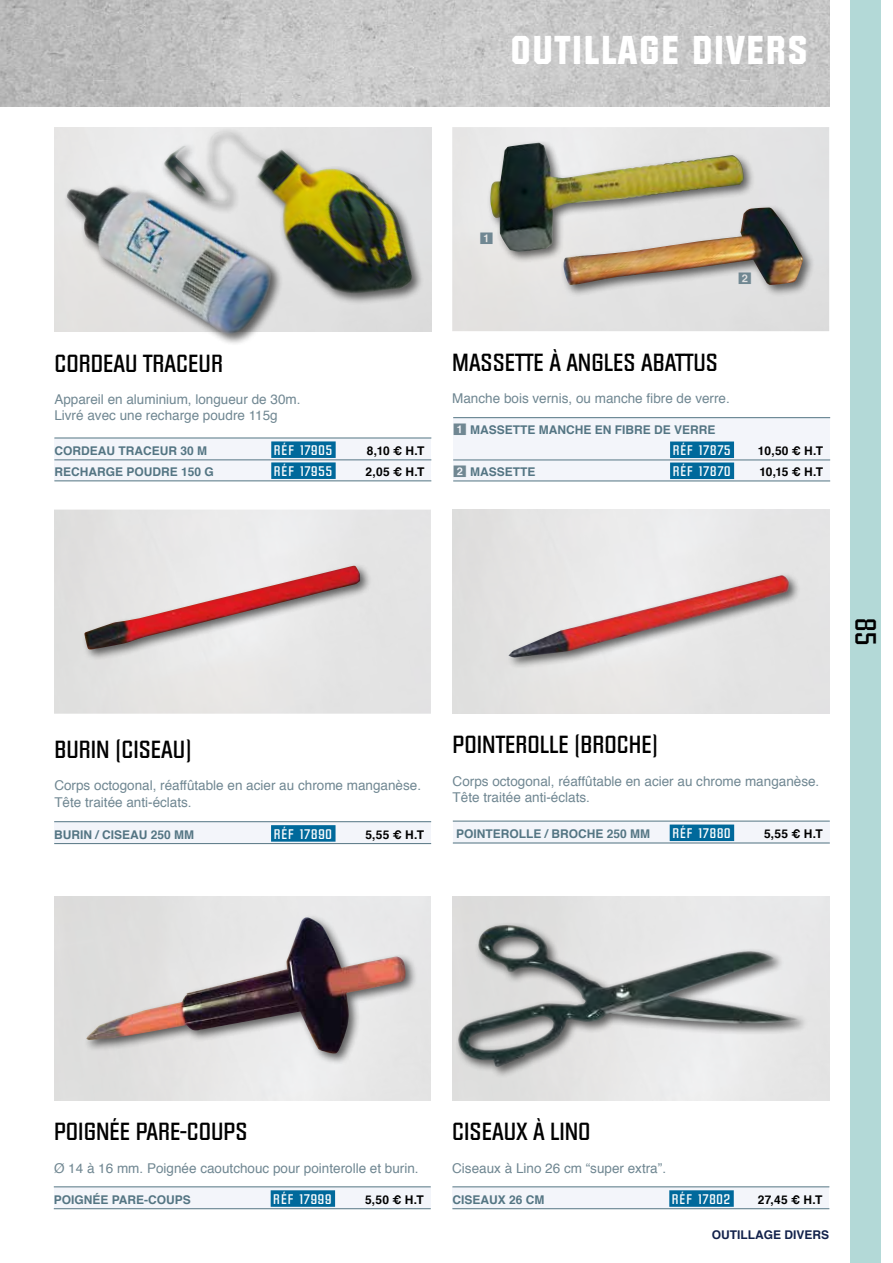
<style>
.page{position:relative;width:893px;height:1263px;background:#fff}
.page>*{position:absolute;margin:0;border:0;box-sizing:border-box;transform-origin:0 0}
.t1{font:700 39px "Diamante TS";letter-spacing:.04em;color:#fff}
.t2{font:500 28.5px "Diamante TS";color:#000}
.t3{font:500 24px "Diamante TS";color:#000}
.t4{font:13.5px/16.2px "Helvetica";color:#708792}
.t5{font:500 13.5px "Diamante TS";letter-spacing:.07em;color:#fff}
.t6{font:13.5px "Bundesbahn Pi One";color:#708792}
.t7{font:700 12px "Helvetica";color:#547583}
.t8{font:700 12px "Helvetica";letter-spacing:.025em;color:#000}
.t9{font:700 12px "Helvetica";color:#12224b}
.s1{font-family:"Bundesbahn Pi One";font-weight:400;font-size:13.5px;color:#708792}
</style>
<div class="page">
<img style="left:0;top:0;width:829px;height:106px">
<div style="left:850px;top:0;width:31px;height:1263px;background:#b3d9d7"></div>
<div style="left:54px;top:438px;width:377px;height:42px;background:#f3f5fa"></div>
<hr style="left:54px;top:438px;width:377px;height:1px;background:#547583">
<hr style="left:54px;top:459px;width:377px;height:1px;background:#547583">
<div style="left:271px;top:441px;width:65px;height:17px;background:#00699b"></div>
<hr style="left:54px;top:480px;width:377px;height:1px;background:#547583">
<div style="left:271px;top:462px;width:65px;height:17px;background:#00699b"></div>
<div style="left:54px;top:822px;width:377px;height:21px;background:#f3f5fa"></div>
<hr style="left:54px;top:821px;width:377px;height:1px;background:#547583">
<hr style="left:54px;top:843px;width:377px;height:1px;background:#547583">
<div style="left:271px;top:825px;width:65px;height:17px;background:#00699b"></div>
<div style="left:453px;top:821px;width:377px;height:22px;background:#f3f5fa"></div>
<hr style="left:453px;top:821px;width:377px;height:1px;background:#547583">
<hr style="left:453px;top:843px;width:377px;height:1px;background:#547583">
<div style="left:670px;top:824px;width:64px;height:17px;background:#00699b"></div>
<div style="left:452px;top:1187px;width:377px;height:21px;background:#f3f5fa"></div>
<hr style="left:452px;top:1186px;width:377px;height:1px;background:#547583">
<hr style="left:452px;top:1208px;width:377px;height:1px;background:#547583">
<div style="left:669px;top:1190px;width:65px;height:17px;background:#00699b"></div>
<div style="left:54px;top:1187px;width:377px;height:21px;background:#f3f5fa"></div>
<hr style="left:54px;top:1186px;width:377px;height:1px;background:#547583">
<hr style="left:54px;top:1208px;width:377px;height:1px;background:#547583">
<div style="left:271px;top:1190px;width:64px;height:17px;background:#00699b"></div>
<div style="left:453px;top:418px;width:377px;height:63px;background:#f3f5fa"></div>
<hr style="left:453px;top:417px;width:377px;height:1px;background:#547583">
<hr style="left:453px;top:460px;width:377px;height:1px;background:#547583">
<div style="left:670px;top:441px;width:64px;height:17px;background:#00699b"></div>
<hr style="left:453px;top:481px;width:377px;height:1px;background:#547583">
<div style="left:670px;top:462px;width:64px;height:17px;background:#00699b"></div>
<div style="left:63px;top:183px;width:220px;height:163px;background:#000;opacity:.6"></div>
<img style="left:67px;top:186px;width:205px;height:149px">
<div style="left:160px;top:128px;width:264px;height:178px;background:#000;opacity:.6"></div>
<img style="left:163px;top:132px;width:140px;height:131px">
<div style="left:506px;top:572px;width:295px;height:98px;background:#000;opacity:.6"></div>
<img style="left:508px;top:575px;width:281px;height:83px">
<div style="left:81px;top:562px;width:291px;height:100px;background:#000;opacity:.6"></div>
<img style="left:84px;top:566px;width:277px;height:84px">
<div style="left:560px;top:204px;width:255px;height:93px;background:#000;opacity:.6"></div>
<img style="left:563px;top:207px;width:241px;height:79px">
<div style="left:486px;top:139px;width:270px;height:125px;background:#000;opacity:.6"></div>
<img style="left:490px;top:143px;width:253px;height:109px">
<div style="left:455px;top:921px;width:355px;height:158px;background:#000;opacity:.6"></div>
<img style="left:478px;top:925px;width:39px;height:47px">
<div style="left:83px;top:914px;width:335px;height:151px;background:#e5e5e5"></div>
<img style="left:86px;top:917px;width:321px;height:138px">
<h1 class="t1" style="left:510px;top:25px;width:299px">OUTILLAGE DIVERS</h1>
<h3 class="t3" style="left:54px;top:348px;width:170px">CORDEAU TRACEUR</h3>
<p class="t4" style="left:54px;top:392px;width:248px">Appareil en aluminium, longueur de 30m.<br>Livré avec une recharge poudre 115g</p>
<p class="t7" style="left:54px;top:441px;width:154px">CORDEAU TRACEUR 30 M</p>
<p class="t5" style="left:274px;top:442px;width:60px">RÉF 17905</p>
<p class="t8" style="left:367px;top:441px;width:59px">8,10 € H.T</p>
<p class="t7" style="left:54px;top:462px;width:161px">RECHARGE POUDRE 150 G</p>
<p class="t5" style="left:274px;top:463px;width:60px">RÉF 17955</p>
<p class="t8" style="left:365px;top:462px;width:60px">2,05 € H.T</p>
<p class="t6" style="left:480px;top:232px;width:15px">1</p>
<p class="t6" style="left:738px;top:272px;width:15px">2</p>
<h3 class="t3" style="left:452px;top:347px;width:267px">MASSETTE À ANGLES ABATTUS</h3>
<p class="t4" style="left:452px;top:391px;width:279px">Manche bois vernis, ou manche fibre de verre.</p>
<p class="t7" style="left:453px;top:420px;width:264px"><span class="s1">1</span> MASSETTE MANCHE EN FIBRE DE VERRE</p>
<p class="t5" style="left:673px;top:442px;width:59px">RÉF 17875</p>
<p class="t8" style="left:758px;top:441px;width:67px">10,50 € H.T</p>
<p class="t7" style="left:453px;top:462px;width:84px"><span class="s1">2</span> MASSETTE</p>
<p class="t5" style="left:673px;top:463px;width:59px">RÉF 17870</p>
<p class="t8" style="left:759px;top:462px;width:65px">10,15 € H.T</p>
<h2 class="t2" style="left:883px;top:618px;width:28px;rotate:90deg">85</h2>
<h3 class="t3" style="left:54px;top:734px;width:139px">BURIN (CISEAU)</h3>
<p class="t4" style="left:54px;top:778px;width:368px">Corps octogonal, réaffûtable en acier au chrome manganèse.<br>Tête traitée anti-éclats.</p>
<h3 class="t3" style="left:453px;top:730px;width:207px">POINTEROLLE (BROCHE)</h3>
<p class="t4" style="left:453px;top:774px;width:368px">Corps octogonal, réaffûtable en acier au chrome manganèse.<br>Tête traitée anti-éclats.</p>
<p class="t7" style="left:54px;top:825px;width:142px">BURIN / CISEAU 250 MM</p>
<p class="t5" style="left:274px;top:826px;width:60px">RÉF 17890</p>
<p class="t8" style="left:365px;top:825px;width:60px">5,55 € H.T</p>
<p class="t7" style="left:456px;top:824px;width:196px">POINTEROLLE / BROCHE 250 MM</p>
<p class="t5" style="left:672px;top:825px;width:60px">RÉF 17880</p>
<p class="t8" style="left:764px;top:824px;width:60px">5,55 € H.T</p>
<h3 class="t3" style="left:54px;top:1116px;width:195px">POIGNÉE PARE-COUPS</h3>
<p class="t4" style="left:54px;top:1160px;width:366px">Ø 14 à 16 mm. Poignée caoutchouc pour pointerolle et burin.</p>
<h3 class="t3" style="left:452px;top:1116px;width:140px">CISEAUX À LINO</h3>
<p class="t4" style="left:452px;top:1160px;width:215px">Ciseaux à Lino 26 cm “super extra”.</p>
<p class="t7" style="left:54px;top:1190px;width:139px">POIGNÉE PARE-COUPS</p>
<p class="t5" style="left:273px;top:1191px;width:60px">RÉF 17999</p>
<p class="t8" style="left:365px;top:1190px;width:60px">5,50 € H.T</p>
<p class="t7" style="left:452px;top:1190px;width:94px">CISEAUX 26 CM</p>
<p class="t5" style="left:672px;top:1191px;width:60px">RÉF 17802</p>
<p class="t8" style="left:758px;top:1190px;width:66px">27,45 € H.T</p>
<p class="t9" style="left:712px;top:1224px;width:119px">OUTILLAGE DIVERS</p>
</div>
